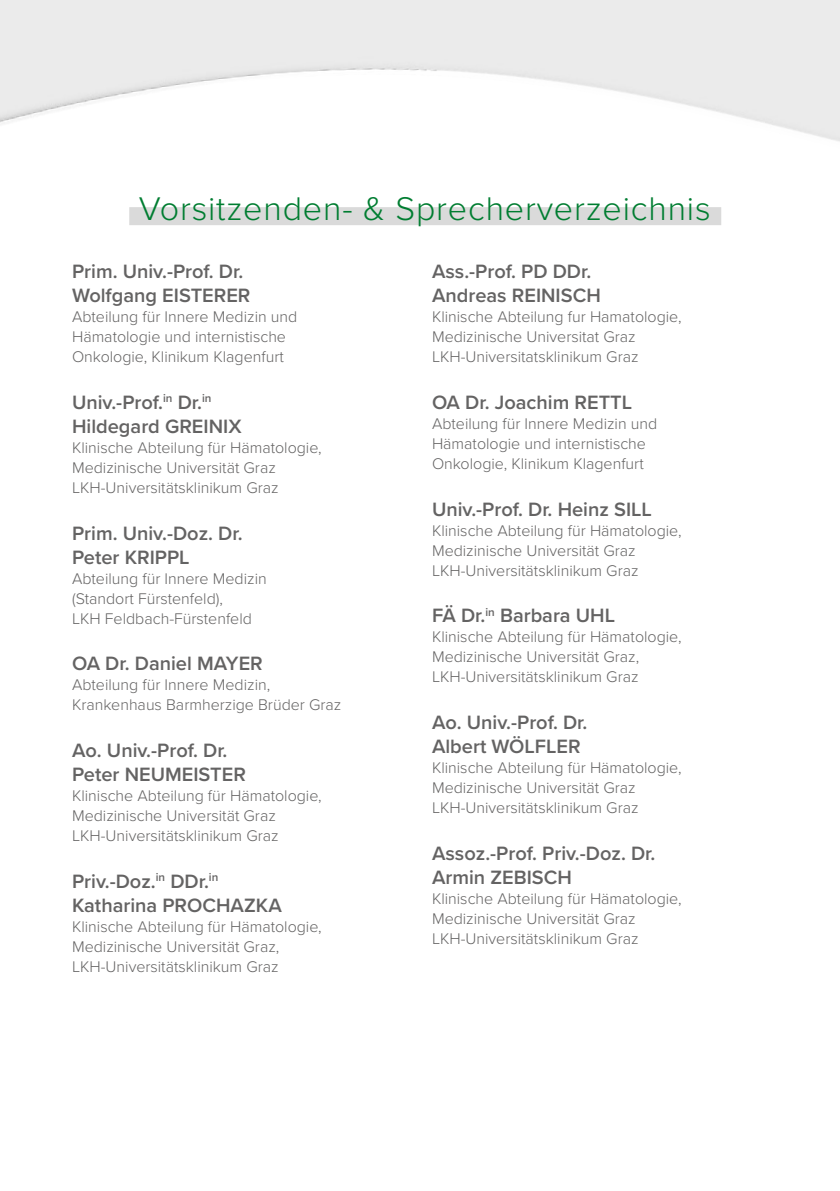
<style>
.page{position:relative;width:840px;height:1191px;background:#fff}
.page>*{position:absolute;margin:0;border:0;box-sizing:border-box;transform-origin:0 0}
.t1{font:300 34px "Proxima Nova";letter-spacing:.025em;color:#007d31}
.t2{font:600 20px/24px "Proxima Nova";color:#646363}
.t3{font:300 16px/20px "Proxima Nova";color:#646363}
</style>
<div class="page">
<div style="left:129px;top:207px;width:591px;height:18px;background:#dadada"></div>
<h1 class="t1" style="left:139px;top:183px;width:573px">Vorsitzenden- &amp; Sprecherverzeichnis</h1>
<p class="t2" style="left:72px;top:259px;width:180px">Prim. Univ.-Prof. Dr.<br>Wolfgang EISTERER</p>
<p class="t3" style="left:72px;top:306px;width:227px">Abteilung für Innere Medizin und<br>Hämatologie und internistische<br>Onkologie, Klinikum Klagenfurt</p>
<p class="t2" style="left:72px;top:390px;width:171px">Univ.-Prof.<sup>in</sup> Dr.<sup>in<br></sup>Hildegard GREINIX</p>
<p class="t3" style="left:72px;top:437px;width:251px">Klinische Abteilung für Hämatologie,<br>Medizinische Universität Graz<br>LKH-Universitätsklinikum Graz</p>
<p class="t2" style="left:72px;top:520px;width:172px">Prim. Univ.-Doz. Dr.<br>Peter KRIPPL</p>
<p class="t3" style="left:72px;top:567px;width:196px">Abteilung für Innere Medizin (Standort Fürstenfeld),<br>LKH Feldbach-Fürstenfeld</p>
<p class="t2" style="left:72px;top:651px;width:192px">OA Dr. Daniel MAYER</p>
<p class="t3" style="left:72px;top:674px;width:271px">Abteilung für Innere Medizin,<br>Krankenhaus Barmherzige Brüder Graz</p>
<p class="t2" style="left:72px;top:738px;width:175px">Ao. Univ.-Prof. Dr.<br>Peter NEUMEISTER</p>
<p class="t3" style="left:72px;top:785px;width:251px">Klinische Abteilung für Hämatologie,<br>Medizinische Universität Graz<br>LKH-Universitätsklinikum Graz</p>
<p class="t2" style="left:72px;top:868px;width:211px">Priv.-Doz.<sup>in</sup> DDr.<sup>in<br></sup>Katharina PROCHAZKA</p>
<p class="t3" style="left:72px;top:915px;width:251px">Klinische Abteilung für Hämatologie,<br>Medizinische Universität Graz,<br>LKH-Universitätsklinikum Graz</p>
<p class="t2" style="left:432px;top:259px;width:170px">Ass.-Prof. PD DDr.<br>Andreas REINISCH</p>
<p class="t3" style="left:432px;top:306px;width:251px">Klinische Abteilung fur Hamatologie,<br>Medizinische Universitat Graz<br>LKH-Universitatsklinikum Graz</p>
<p class="t2" style="left:432px;top:390px;width:201px">OA Dr. Joachim RETTL</p>
<p class="t3" style="left:432px;top:413px;width:227px">Abteilung für Innere Medizin und<br>Hämatologie und internistische<br>Onkologie, Klinikum Klagenfurt</p>
<p class="t2" style="left:432px;top:496px;width:221px">Univ.-Prof. Dr. Heinz SILL</p>
<p class="t3" style="left:432px;top:519px;width:251px">Klinische Abteilung für Hämatologie,<br>Medizinische Universität Graz<br>LKH-Universitätsklinikum Graz</p>
<p class="t2" style="left:432px;top:603px;width:184px">FÄ Dr.<sup>in</sup> Barbara UHL</p>
<p class="t3" style="left:432px;top:626px;width:251px">Klinische Abteilung für Hämatologie,<br>Medizinische Universität Graz,<br>LKH-Universitätsklinikum Graz</p>
<p class="t2" style="left:432px;top:710px;width:157px">Ao. Univ.-Prof. Dr.<br>Albert WÖLFLER</p>
<p class="t3" style="left:432px;top:757px;width:251px">Klinische Abteilung für Hämatologie,<br>Medizinische Universität Graz<br>LKH-Universitätsklinikum Graz</p>
<p class="t2" style="left:432px;top:840px;width:225px">Assoz.-Prof. Priv.-Doz. Dr.<br>Armin ZEBISCH</p>
<p class="t3" style="left:432px;top:887px;width:251px">Klinische Abteilung für Hämatologie,<br>Medizinische Universität Graz<br>LKH-Universitätsklinikum Graz</p>
</div>
